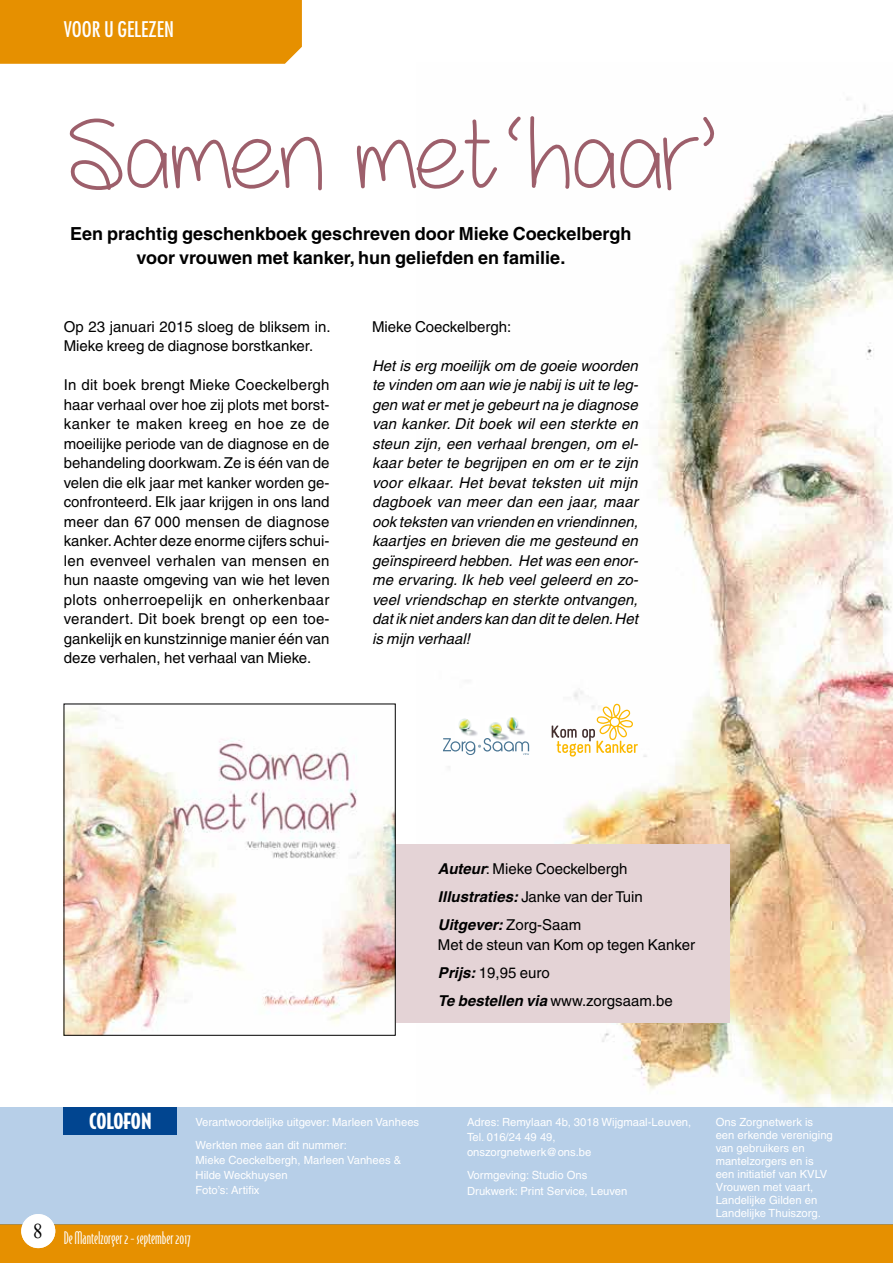
<style>
.page{position:relative;width:893px;height:1263px;background:#fff}
.page>*{position:absolute;margin:0;border:0;box-sizing:border-box;transform-origin:0 0}
.t1{font:103.95px "Amanda Rae";color:#9d5f6b}
.t2{font:condensed 21px "Futura";color:#fff}
.t3{font:900 21px "Bodega Sans";letter-spacing:-.005em;color:#fff}
.t4{font:700 18px/24px "Helvetica";color:#000;text-align:center}
.t5{font:16.5px "Bodega Sans Light Oldstyle";color:#fff}
.t6{font:15px/19.5px "Helvetica";color:#000}
.t7{font:italic 15px/19.5px "Helvetica";color:#000;text-align:justify}
.t8{font:11.25px/12.9px "Helvetica";color:#fff}
.s1{font-size:106.05px}
.s2{font-weight:700;font-style:italic}
</style>
<div class="page">
<img style="left:419px;top:98px;width:474px;height:1009px">
<div style="left:0;top:1225px;width:893px;height:38px;background:#e69000"></div>
<div style="left:0;top:0;width:302px;height:64px;background:#e69000"></div>
<div style="left:0;top:1107px;width:893px;height:118px;background:#b7cfe8"></div>
<div style="left:64px;top:1107px;width:113px;height:28px;background:#014590"></div>
<div style="left:64px;top:844px;width:666px;height:179px;background:#e4d3d6"></div>
<img style="left:66px;top:706px;width:327px;height:327px">
<svg style="left:552px;top:704px;width:86px;height:52px"></svg>
<img style="left:485px;top:720px;width:25px;height:18px">
<img style="left:505px;top:715px;width:23px;height:21px">
<img style="left:455px;top:716px;width:25px;height:22px">
<svg style="left:443px;top:738px;width:86px;height:17px"></svg>
<div style="left:21px;top:1214px;width:34px;height:34px;background:#fff;border-radius:50%"></div>
<h2 class="t2" style="left:64px;top:16px;width:112px">VOOR U GELEZEN</h2>
<h1 class="t1" style="left:64px;top:104px;width:648px">Samen met<span class="s1">‘</span>haar<span class="s1">’</span></h1>
<p class="t4" style="left:70px;top:222px;width:563px">Een prachtig geschenkboek geschreven door Mieke Coeckelbergh voor vrouwen met kanker, hun geliefden en familie.</p>
<p class="t6" style="left:64px;top:317px;width:268px">Op 23 januari 2015 sloeg de bliksem in.<br>Mieke kreeg de diagnose borstkanker.</p>
<p class="t6" style="left:64px;top:375px;width:267px;text-align:justify">In dit boek brengt Mieke Coeckelbergh haar verhaal over hoe zij plots met borst&shy;kanker te maken kreeg en hoe ze de moeilijke periode van de diagnose en de behandeling doorkwam. Ze is één van de velen die elk jaar met kanker worden ge&shy;confronteerd. Elk jaar krijgen in ons land meer dan 67 000 mensen de diagnose kanker. Achter deze enorme cijfers schui&shy;len evenveel verhalen van mensen en hun naaste omgeving van wie het leven plots onherroepelijk en onherkenbaar verandert. Dit boek brengt op een toe&shy;gankelijk en kunstzinnige manier één van deze verhalen, het verhaal van Mieke.</p>
<p class="t6" style="left:372px;top:317px;width:141px">Mieke Coeckelbergh:</p>
<p class="t7" style="left:372px;top:356px;width:268px">Het is erg moeilijk om de goeie woorden te vinden om aan wie je nabij is uit te leg&shy;gen wat er met je gebeurt na je diagnose van kanker. Dit boek wil een sterkte en steun zijn, een verhaal brengen, om el&shy;kaar beter te begrijpen en om er te zijn voor elkaar. Het bevat teksten uit mijn dagboek van meer dan een jaar, maar ook teksten van vrienden en vriendinnen, kaartjes en brieven die me gesteund en geïnspireerd hebben. Het was een enor&shy;me ervaring. Ik heb veel geleerd en zo&shy;veel vriendschap en sterkte ontvangen, dat ik niet anders kan dan dit te delen. Het is mijn verhaal!</p>
<p class="t6" style="left:438px;top:855px;width:206px;line-height:28px"><span class="s2">Auteur</span>: Mieke Coeckelbergh<br><span class="s2">Illustraties:</span> Janke van der Tuin<br><span class="s2">Uitgever:</span> Zorg-Saam</p>
<p class="t6" style="left:438px;top:930px;width:259px;line-height:28px">Met de steun van Kom op tegen Kanker<br><span class="s2">Prijs:</span> 19,95 euro<br><span class="s2">Te bestellen via</span> www.zorgsaam.be</p>
<h2 class="t3" style="left:89px;top:1107px;width:64px">COLOFON</h2>
<p class="t8" style="left:196px;top:1111px;width:225px;line-height:22.5px">Verantwoordelijke uitgever: Marleen Vanhees<br>Werkten mee aan dit nummer:</p>
<p class="t8" style="left:196px;top:1152px;width:207px;line-height:15px">Mieke Coeckelbergh, Marleen Vanhees &amp;<br>Hilde Weckhuysen<br>Foto’s: Artifix</p>
<p class="t5" style="left:33px;top:1228px;width:159px"><sup>8</sup> De Mantelzorger 2 - september 2017</p>
<p class="t8" style="left:467px;top:1114px;width:226px;line-height:15px">Adres: Remylaan 4b, 3018 Wijgmaal-Leuven,<br>Tel. 016/24 49 49,<br>onszorgnetwerk@ons.be</p>
<p class="t8" style="left:467px;top:1166px;width:162px;line-height:16.5px">Vormgeving: Studio Ons<br>Drukwerk: Print Service, Leuven</p>
<p class="t8" style="left:716px;top:1116px;width:119px">Ons Zorgnetwerk is een erkende vereniging van gebruikers en mantelzorgers en is een initiatief van KVLV<br>Vrouwen met vaart,<br>Landelijke Gilden en<br>Landelijke Thuiszorg.</p>
</div>
